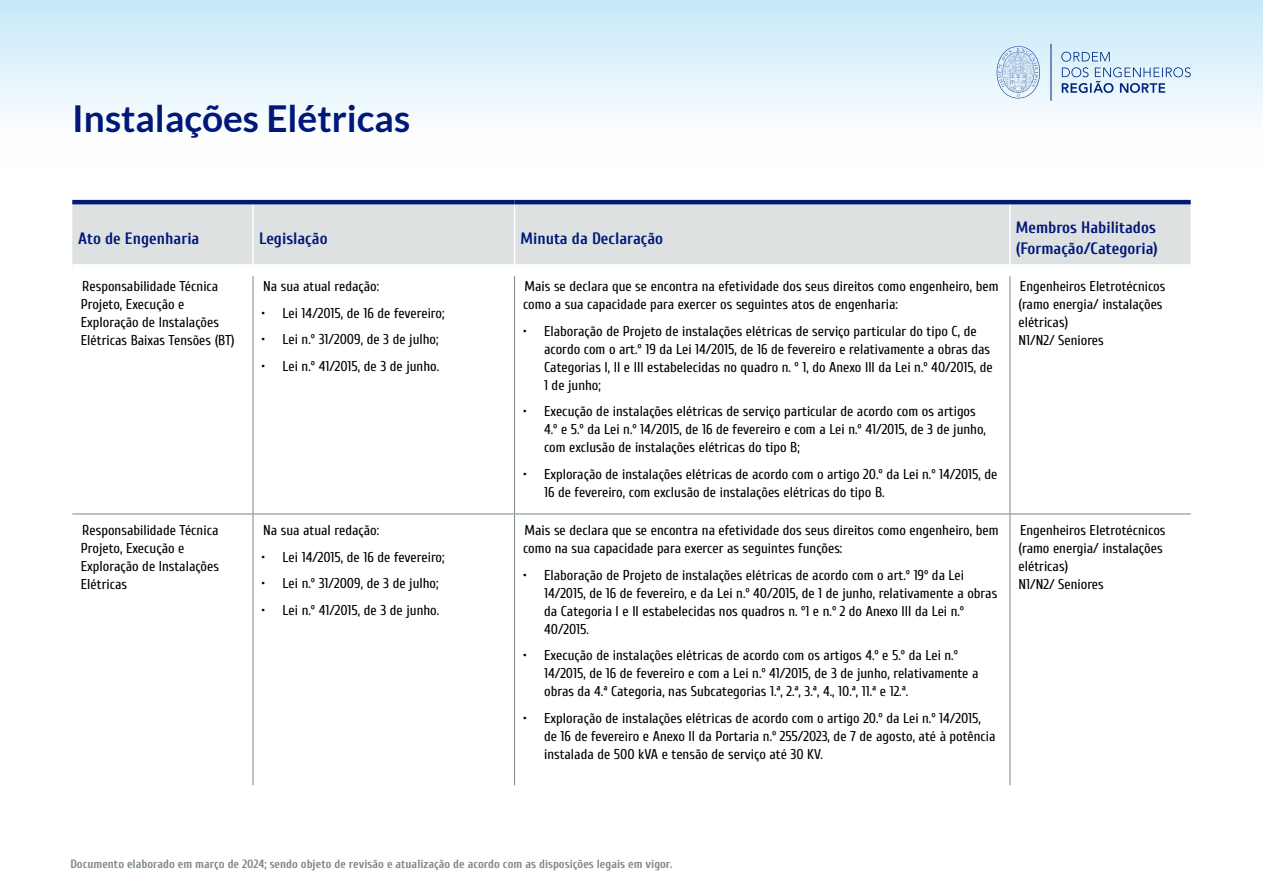
<style>
.page{position:relative;width:1263px;height:893px;background:#fff}
.page>*{position:absolute;margin:0;border:0;box-sizing:border-box;transform-origin:0 0}
.t1{font:700 37.05px "Lato";color:#001878}
.t2{font:700 16.5px/21px "Cuprum";color:#001878}
.t3{font:14.25px/18px "Cuprum";color:#000}
.t4{font:700 12px "Cuprum";color:#79858d}
</style>
<div class="page">
<div style="left:0;top:0;width:1263px;height:166px;background:linear-gradient(to bottom,#c4e7f7,#fffffe)"></div>
<div style="left:72px;top:204px;width:1119px;height:60px;background:#dde1e2"></div>
<hr style="left:252px;top:204px;width:2px;height:60px;background:#fff">
<hr style="left:514px;top:204px;width:1px;height:60px;background:#fff">
<hr style="left:1009px;top:204px;width:2px;height:60px;background:#fff">
<hr style="left:72px;top:200px;width:181px;height:4px;background:#001878">
<hr style="left:253px;top:200px;width:261px;height:4px;background:#001878">
<hr style="left:514px;top:200px;width:496px;height:4px;background:#001878">
<hr style="left:1010px;top:200px;width:181px;height:4px;background:#001878">
<hr style="left:253px;top:276px;width:1px;height:238px;background:#79858d">
<hr style="left:514px;top:276px;width:1px;height:238px;background:#79858d">
<hr style="left:1009px;top:276px;width:1px;height:238px;background:#79858d">
<hr style="left:72px;top:514px;width:181px;height:1px;background:#79858d">
<hr style="left:253px;top:514px;width:261px;height:1px;background:#79858d">
<hr style="left:253px;top:514px;width:1px;height:271px;background:#79858d">
<hr style="left:514px;top:514px;width:496px;height:1px;background:#79858d">
<hr style="left:514px;top:514px;width:1px;height:271px;background:#79858d">
<hr style="left:1010px;top:514px;width:181px;height:1px;background:#79858d">
<hr style="left:1009px;top:514px;width:1px;height:271px;background:#79858d">
<h1 class="t1" style="left:72px;top:97px;width:339px">Instalações Elétricas</h1>
<p class="t2" style="left:78px;top:226px;width:123px">Ato de Engenharia</p>
<p class="t2" style="left:259px;top:226px;width:70px">Legislação</p>
<p class="t2" style="left:520px;top:226px;width:144px">Minuta da Declaração</p>
<p class="t2" style="left:1016px;top:216px;width:143px">Membros Habilitados (Formação/Categoria)</p>
<p class="t3" style="left:81px;top:276px;width:155px">Responsabilidade Técnica<br>Projeto, Execução e<br>Exploração de Instalações<br>Elétricas Baixas Tensões (BT)</p>
<p class="t3" style="left:263px;top:276px;width:118px">Na sua atual redação:</p>
<p class="t3" style="left:1018px;top:276px;width:148px">Engenheiros Eletrotécnicos (ramo energia/ instalações elétricas)<br>N1/N2/ Seniores</p>
<p class="t3" style="left:523px;top:276px;width:477px">Mais se declara que se encontra na efetividade dos seus direitos como engenheiro, bem como a sua capacidade para exercer os seguintes atos de engenharia:</p>
<p class="t3" style="left:544px;top:321px;width:450px;text-indent:-21px">• Elaboração de Projeto de instalações elétricas de serviço particular do tipo C, de acordo com o art.º 19 da Lei 14/2015, de 16 de fevereiro e relativamente a obras das Categorias I, II e III estabelecidas no quadro n. º 1, do Anexo III da Lei n.º 40/2015, de 1 de junho;</p>
<p class="t3" style="left:544px;top:401px;width:443px;text-indent:-21px">• Execução de instalações elétricas de serviço particular de acordo com os artigos<br>4.º e 5.º da Lei n.º 14/2015, de 16 de fevereiro e com a Lei n.º 41/2015, de 3 de junho, com exclusão de instalações elétricas do tipo B;</p>
<p class="t3" style="left:544px;top:464px;width:455px;text-indent:-21px">• Exploração de instalações elétricas de acordo com o artigo 20.º da Lei n.º 14/2015, de<br>16 de fevereiro, com exclusão de instalações elétricas do tipo B.</p>
<p class="t3" style="left:262px;top:303px;width:184px">• Lei 14/2015, de 16 de fevereiro;</p>
<p class="t3" style="left:262px;top:329px;width:178px">• Lei n.º 31/2009, de 3 de julho;</p>
<p class="t3" style="left:262px;top:356px;width:179px">• Lei n.º 41/2015, de 3 de junho.</p>
<p class="t3" style="left:81px;top:520px;width:140px">Responsabilidade Técnica<br>Projeto, Execução e<br>Exploração de Instalações<br>Elétricas</p>
<p class="t3" style="left:263px;top:520px;width:118px">Na sua atual redação:</p>
<p class="t3" style="left:262px;top:547px;width:184px">• Lei 14/2015, de 16 de fevereiro;</p>
<p class="t3" style="left:262px;top:573px;width:178px">• Lei n.º 31/2009, de 3 de julho;</p>
<p class="t3" style="left:262px;top:600px;width:179px">• Lei n.º 41/2015, de 3 de junho.</p>
<p class="t3" style="left:523px;top:520px;width:477px">Mais se declara que se encontra na efetividade dos seus direitos como engenheiro, bem como na sua capacidade para exercer as seguintes funções:</p>
<p class="t3" style="left:544px;top:565px;width:455px;text-indent:-21px">• Elaboração de Projeto de instalações elétricas de acordo com o art.º 19º da Lei 14/2015, de 16 de fevereiro, e da Lei n.º 40/2015, de 1 de junho, relativamente a obras da Categoria I e II estabelecidas nos quadros n. º1 e n.º 2 do Anexo III da Lei n.º 40/2015.</p>
<p class="t3" style="left:544px;top:645px;width:436px;text-indent:-21px">• Execução de instalações elétricas de acordo com os artigos 4.º e 5.º da Lei n.º<br>14/2015, de 16 de fevereiro e com a Lei n.º 41/2015, de 3 de junho, relativamente a obras da 4.ª Categoria, nas Subcategorias 1.ª, 2.ª, 3.ª, 4., 10.ª, 11.ª e 12.ª.</p>
<p class="t3" style="left:544px;top:708px;width:453px;text-indent:-21px">• Exploração de instalações elétricas de acordo com o artigo 20.º da Lei n.º 14/2015, de 16 de fevereiro e Anexo II da Portaria n.º 255/2023, de 7 de agosto, até à potência instalada de 500 kVA e tensão de serviço até 30 KV.</p>
<p class="t3" style="left:1018px;top:520px;width:148px">Engenheiros Eletrotécnicos (ramo energia/ instalações elétricas)<br>N1/N2/ Seniores</p>
<p class="t4" style="left:70px;top:855px;width:604px">Documento elaborado em março de 2024; sendo objeto de revisão e atualização de acordo com as disposições legais em vigor.</p>
</div>
